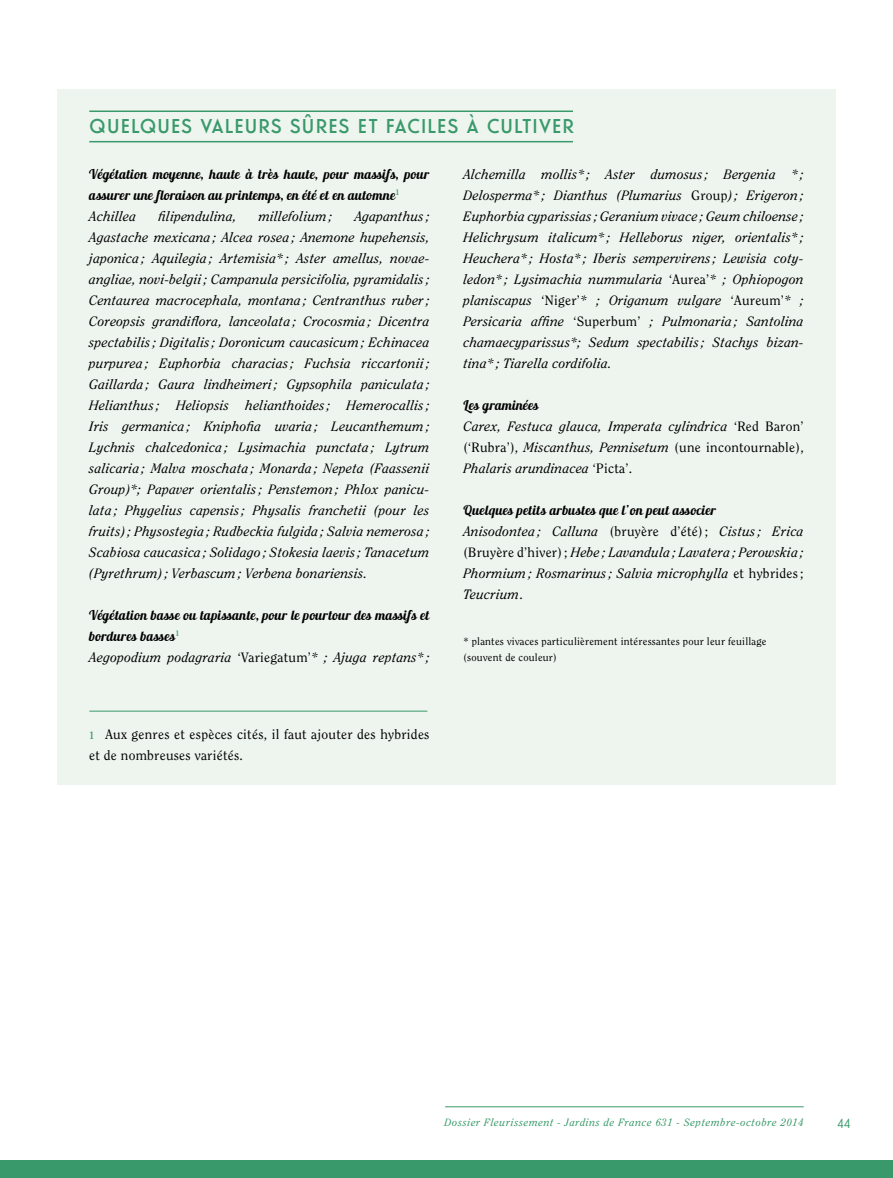
<style>
.page{position:relative;width:893px;height:1178px;background:#fff}
.page>*{position:absolute;margin:0;border:0;box-sizing:border-box;transform-origin:0 0}
.t1{font:500 19.5px "Guildford Pro";letter-spacing:.06em;color:#39996a}
.t2{font:italic 13.5px/21px "Clearface Std";letter-spacing:.02em;color:#000;text-align:justify}
.t3{font:13.5px/21px "Lobster 1.3";letter-spacing:.02em;color:#000}
.t4{font:13.5px/21px "Clearface Std";letter-spacing:.02em;color:#000}
.t5{font:13.5px "Guildford Pro";color:#39996a}
.t6{font:10.5px/16.5px "Clearface Std";letter-spacing:.02em;color:#000}
.t7{font:italic 10.5px "Clearface Std";letter-spacing:.06em;color:#39996a}
.s1{font-style:normal}
.s2{font-weight:700;font-size:10.5px;color:#39996a}
</style>
<div class="page">
<div style="left:0;top:1160px;width:893px;height:18px;background:#39996a"></div>
<hr style="left:445px;top:1106px;width:359px;height:1px;background:#39996a">
<div style="left:57px;top:89px;width:779px;height:695px;background:#eef5ef"></div>
<hr style="left:89px;top:111px;width:484px;height:1px;background:#39996a">
<hr style="left:89px;top:141px;width:484px;height:1px;background:#39996a">
<hr style="left:89px;top:711px;width:338px;height:1px;background:#39996a">
<h1 class="t1" style="left:89px;top:113px;width:486px">QUELQUES VALEURS SÛRES ET FACILES À CULTIVER</h1>
<p class="t3" style="left:89px;top:163px;width:342px">Végétation moyenne, haute à très haute, pour massifs, pour assurer une floraison au printemps, en été et en automne<sup>1</sup></p>
<p class="t2" style="left:89px;top:206px;width:48px">Achillea</p>
<p class="t2" style="left:159px;top:206px;width:79px">filipendulina,</p>
<p class="t2" style="left:259px;top:206px;width:75px">millefolium ;</p>
<p class="t2" style="left:463px;top:164px;width:342px">Alchemilla mollis* ; Aster dumosus; Bergenia * ; Delosperma* ; Dianthus (Plumarius <span class="s1">Group</span>); Erigeron ; Euphorbia cyparissias; Geranium vivace ; Geum chiloense ; Helichrysum italicum* ; Helleborus niger, orientalis* ; Heuchera* ; Hosta* ; Iberis sempervirens; Lewisia coty&shy;ledon* ; Lysimachia nummularia <span class="s1">‘Aurea’</span>* ; Ophiopogon planiscapus <span class="s1">‘Niger’</span>* ; Origanum vulgare <span class="s1">‘Aureum’</span>* ; Persicaria affine <span class="s1">‘Superbum’</span> ; Pulmonaria ; Santolina chamaecyparissus*; Sedum spectabilis; Stachys bizan&shy;tina* ; Tiarella cordifolia.</p>
<p class="t3" style="left:463px;top:394px;width:77px">Les graminées</p>
<p class="t2" style="left:463px;top:416px;width:342px">Carex, Festuca glauca, Imperata cylindrica <span class="s1">‘Red Baron’ (‘Rubra’),</span> Miscanthus, Pennisetum <span class="s1">(une incontournable), </span>Phalaris arundinacea <span class="s1">‘Picta’.</span></p>
<p class="t3" style="left:463px;top:499px;width:254px">Quelques petits arbustes que l’on peut associer</p>
<p class="t2" style="left:463px;top:521px;width:342px">Anisodontea ; Calluna <span class="s1">(bruyère d’été);</span> Cistus; Erica <span class="s1">(Bruyère d’hiver);</span> Hebe ; Lavandula ; Lavatera ; Perowskia ; Phormium ; Rosmarinus; Salvia microphylla <span class="s1">et hybrides; </span>Teucrium<span class="s1">.</span></p>
<p class="t6" style="left:463px;top:633px;width:305px">* plantes vivaces particulièrement intéressantes pour leur feuillage (souvent de couleur)</p>
<p class="t2" style="left:89px;top:206px;width:342px;text-indent:265px">Agapanthus; Agastache mexicana ; Alcea rosea ; Anemone hupehensis, japonica ; Aquilegia ; Artemisia* ; Aster amellus, novae&shy;angliae, novi-belgii ; Campanula persicifolia, pyramidalis; Centaurea macrocephala, montana ; Centranthus ruber; Coreopsis grandiflora, lanceolata ; Crocosmia ; Dicentra spectabilis; Digitalis; Doronicum caucasicum ; Echinacea purpurea ; Euphorbia characias; Fuchsia riccartonii ; Gaillarda ; Gaura lindheimeri ; Gypsophila paniculata ; Helianthus; Heliopsis helianthoides; Hemerocallis; Iris germanica ; Kniphofia uvaria ; Leucanthemum ; Lychnis chalcedonica ; Lysimachia punctata ; Lytrum salicaria ; Malva moschata ; Monarda ; Nepeta (Faassenii Group)*; Papaver orientalis; Penstemon ; Phlox panicu&shy;lata ; Phygelius capensis; Physalis franchetii (pour les fruits); Physostegia ; Rudbeckia fulgida ; Salvia nemerosa ; Scabiosa caucasica ; Solidago ; Stokesia laevis; Tanacetum (Pyrethrum); Verbascum ; Verbena bonariensis.</p>
<p class="t3" style="left:89px;top:604px;width:342px">Végétation basse ou tapissante, pour le pourtour des massifs et bordures basses<sup>1</sup></p>
<p class="t2" style="left:89px;top:647px;width:342px">Aegopodium podagraria <span class="s1">‘Variegatum’</span>* ; Ajuga reptans* ;</p>
<p class="t4" style="left:89px;top:723px;width:342px"><span class="s2">1</span> Aux genres et espèces cités, il faut ajouter des hybrides et de nombreuses variétés.</p>
<p class="t7" style="left:444px;top:1116px;width:361px">Dossier Fleurissement - Jardins de France 631 - Septembre-octobre 2014</p>
<p class="t5" style="left:838px;top:1114px;width:14px">44</p>
</div>
